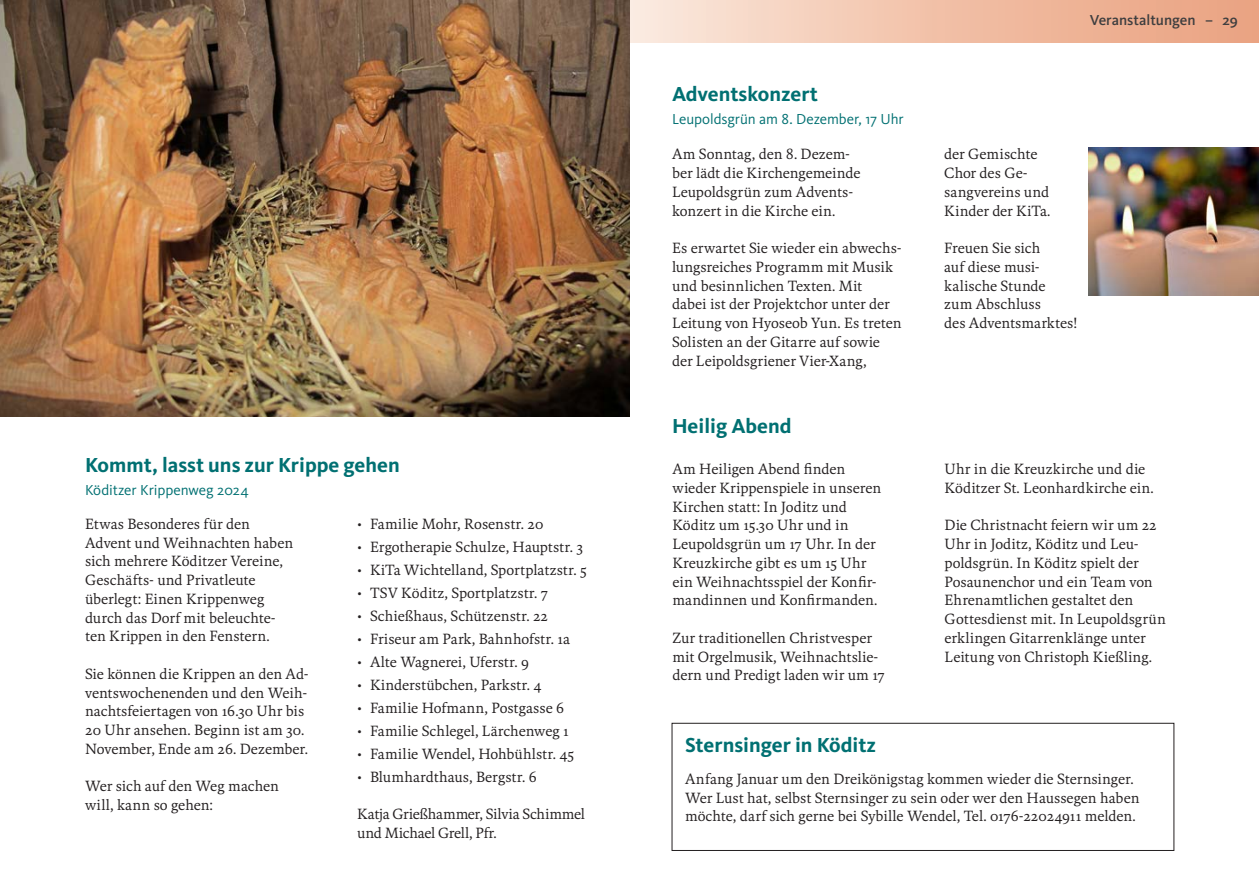
<style>
.page{position:relative;width:1259px;height:893px;background:#fff}
.page>*{position:absolute;margin:0;border:0;box-sizing:border-box;transform-origin:0 0}
.kreuz_4_-_Überschrift{font:700 21px "Kievit OT";color:#017072}
.kreuz_4_-_serif_10pt_-_Fließtext{font:15px/18.8px "Kievit Serif";color:#231f20}
.kreuz_4_-_10pt_UnterÜ{font:15px "Kievit OT";letter-spacing:-.005em;color:#017072}
.t1{font:500 15px "Kievit OT";color:#3e3e3f}
</style>
<div class="page">
<div style="left:629px;top:0;width:630px;height:43px;background:linear-gradient(to right,#fae7db,#e99f7c)"></div>
<div style="left:671px;top:723px;width:503px;height:128px;border:1px solid #231f20"></div>
<img style="left:0;top:0;width:629px;height:417px">
<img style="left:1089px;top:148px;width:170px;height:148px">
<p class="kreuz_4_-_Überschrift" style="left:85px;top:452px;width:316px">Kommt, lasst uns zur Krippe gehen</p>
<p class="kreuz_4_-_10pt_UnterÜ" style="left:85px;top:481px;width:165px">Köditzer Krippenweg 2024</p>
<p class="kreuz_4_-_serif_10pt_-_Fließtext" style="left:85px;top:514px;width:210px">Etwas Besonderes für den<br>Advent und Weihnachten haben sich mehrere Köditzer Vereine,<br>Geschäfts- und Privatleute überlegt: Einen Krippenweg durch das Dorf mit beleuchte&shy;ten Krippen in den Fenstern.</p>
<p class="kreuz_4_-_serif_10pt_-_Fließtext" style="left:85px;top:664px;width:225px">Sie können die Krippen an den Ad&shy;ventswochenenden und den Weih&shy;nachtsfeiertagen von 16.30 Uhr bis<br>20 Uhr ansehen. Beginn ist am 30.<br>November, Ende am 26. Dezember.</p>
<p class="kreuz_4_-_serif_10pt_-_Fließtext" style="left:85px;top:776px;width:195px">Wer sich auf den Weg machen will, kann so gehen:</p>
<p class="kreuz_4_-_serif_10pt_-_Fließtext" style="left:357px;top:514px;width:188px">• Familie Mohr, Rosenstr. 20</p>
<p class="kreuz_4_-_serif_10pt_-_Fließtext" style="left:357px;top:537px;width:227px">• Ergotherapie Schulze, Hauptstr. 3</p>
<p class="kreuz_4_-_serif_10pt_-_Fließtext" style="left:357px;top:560px;width:231px">• KiTa Wichtelland, Sportplatzstr. 5</p>
<p class="kreuz_4_-_serif_10pt_-_Fließtext" style="left:357px;top:583px;width:192px">• TSV Köditz, Sportplatzstr. 7</p>
<p class="kreuz_4_-_serif_10pt_-_Fließtext" style="left:357px;top:606px;width:192px">• Schießhaus, Schützenstr. 22</p>
<p class="kreuz_4_-_serif_10pt_-_Fließtext" style="left:357px;top:629px;width:214px">• Friseur am Park, Bahnhofstr. 1a</p>
<p class="kreuz_4_-_serif_10pt_-_Fließtext" style="left:357px;top:652px;width:173px">• Alte Wagnerei, Uferstr. 9</p>
<p class="kreuz_4_-_serif_10pt_-_Fließtext" style="left:357px;top:675px;width:186px">• Kinderstübchen, Parkstr. 4</p>
<p class="kreuz_4_-_serif_10pt_-_Fließtext" style="left:357px;top:698px;width:208px">• Familie Hofmann, Postgasse 6</p>
<p class="kreuz_4_-_serif_10pt_-_Fließtext" style="left:357px;top:721px;width:213px">• Familie Schlegel, Lärchenweg 1</p>
<p class="kreuz_4_-_serif_10pt_-_Fließtext" style="left:357px;top:744px;width:218px">• Familie Wendel, Hohbühlstr. 45</p>
<p class="kreuz_4_-_serif_10pt_-_Fließtext" style="left:357px;top:767px;width:181px">• Blumhardthaus, Bergstr. 6</p>
<p class="kreuz_4_-_serif_10pt_-_Fließtext" style="left:357px;top:804px;width:229px">Katja Grießhammer, Silvia Schimmel und Michael Grell, Pfr.</p>
<p class="kreuz_4_-_Überschrift" style="left:672px;top:82px;width:147px">Adventskonzert</p>
<p class="kreuz_4_-_10pt_UnterÜ" style="left:672px;top:111px;width:233px">Leupoldsgrün am 8. Dezember, 17 Uhr</p>
<p class="kreuz_4_-_serif_10pt_-_Fließtext" style="left:672px;top:144px;width:190px">Am Sonntag, den 8. Dezem&shy;ber lädt die Kirchengemeinde<br>Leupoldsgrün zum Advents&shy;konzert in die Kirche ein.</p>
<p class="kreuz_4_-_serif_10pt_-_Fließtext" style="left:672px;top:238px;width:231px">Es erwartet Sie wieder ein abwechs&shy;lungsreiches Programm mit Musik und besinnlichen Texten. Mit<br>dabei ist der Projektchor unter der Leitung von Hyoseob Yun. Es treten Solisten an der Gitarre auf sowie der Leipoldsgriener Vier-Xang,</p>
<p class="kreuz_4_-_Überschrift" style="left:672px;top:413px;width:121px">Heilig Abend</p>
<p class="kreuz_4_-_serif_10pt_-_Fließtext" style="left:672px;top:459px;width:210px">Am Heiligen Abend finden wieder Krippenspiele in unseren<br>Kirchen statt: In Joditz und<br>Köditz um 15.30 Uhr und in<br>Leupoldsgrün um 17 Uhr. In der<br>Kreuzkirche gibt es um 15 Uhr ein Weihnachtsspiel der Konfir&shy;mandinnen und Konfirmanden.</p>
<p class="kreuz_4_-_serif_10pt_-_Fließtext" style="left:672px;top:628px;width:214px">Zur traditionellen Christvesper mit Orgelmusik, Weihnachtslie&shy;dern und Predigt laden wir um 17</p>
<p class="t1" style="left:1090px;top:11px;width:149px">Veranstaltungen – 29</p>
<p class="kreuz_4_-_serif_10pt_-_Fließtext" style="left:944px;top:144px;width:108px">der Gemischte<br>Chor des Ge&shy;sangvereins und<br>Kinder der KiTa.</p>
<p class="kreuz_4_-_serif_10pt_-_Fließtext" style="left:944px;top:238px;width:134px">Freuen Sie sich<br>auf diese musi&shy;kalische Stunde zum Abschluss<br>des Adventsmarktes!</p>
<p class="kreuz_4_-_serif_10pt_-_Fließtext" style="left:944px;top:459px;width:211px">Uhr in die Kreuzkirche und die<br>Köditzer St. Leonhardkirche ein.</p>
<p class="kreuz_4_-_serif_10pt_-_Fließtext" style="left:944px;top:515px;width:223px">Die Christnacht feiern wir um 22<br>Uhr in Joditz, Köditz und Leu&shy;poldsgrün. In Köditz spielt der<br>Posaunenchor und ein Team von<br>Ehrenamtlichen gestaltet den<br>Gottesdienst mit. In Leupoldsgrün erklingen Gitarrenklänge unter<br>Leitung von Christoph Kießling.</p>
<p class="kreuz_4_-_Überschrift" style="left:685px;top:733px;width:192px">Sternsinger in Köditz</p>
<p class="kreuz_4_-_serif_10pt_-_Fließtext" style="left:685px;top:769px;width:456px">Anfang Januar um den Dreikönigstag kommen wieder die Sternsinger.<br>Wer Lust hat, selbst Sternsinger zu sein oder wer den Haussegen haben möchte, darf sich gerne bei Sybille Wendel, Tel. 0176-22024911 melden.</p>
</div>
